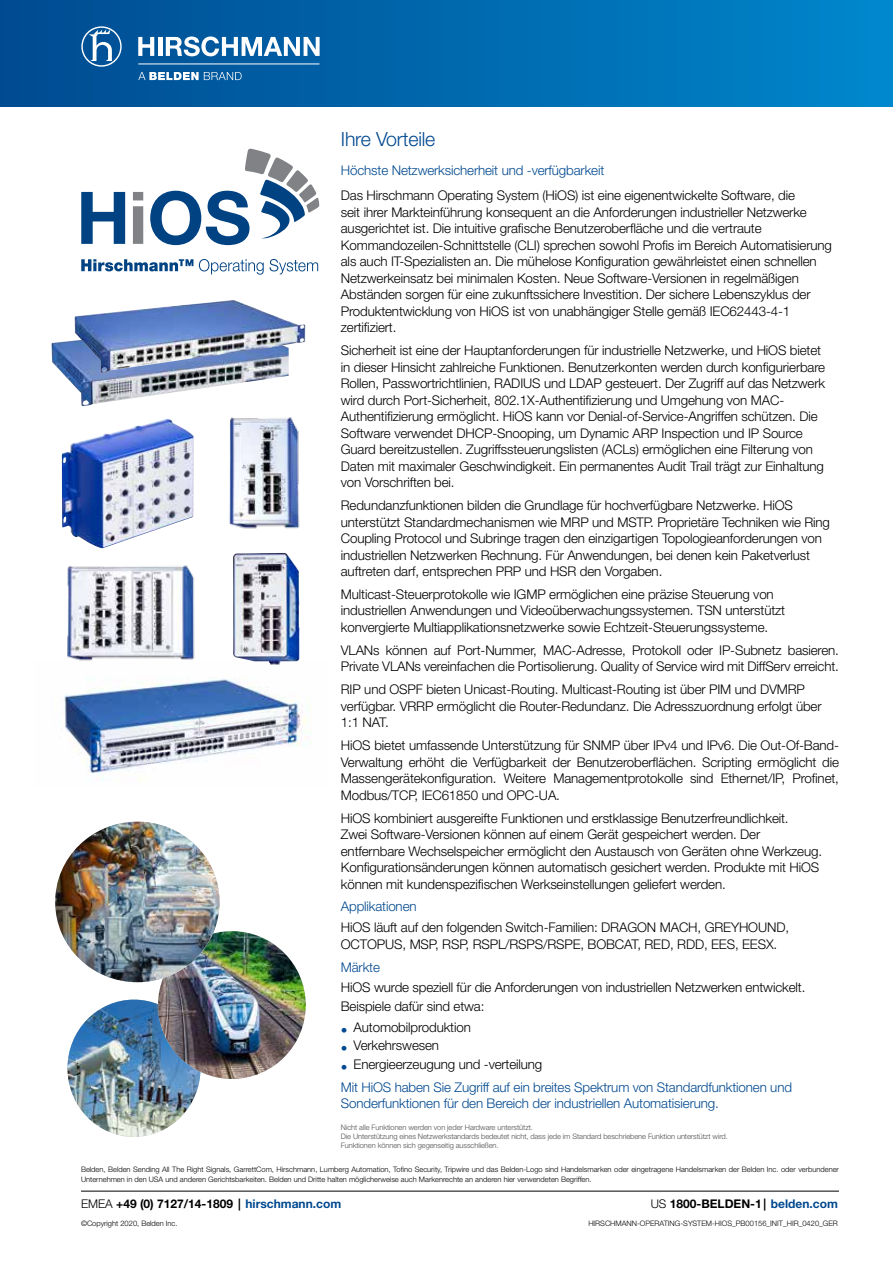
<style>
.page{position:relative;width:893px;height:1263px;background:#fff}
.page>*{position:absolute;margin:0;border:0;box-sizing:border-box;transform-origin:0 0}
.t1{font:300 19.5px "Helvetica Neue LT Std";letter-spacing:-.01em;color:#004990}
.t2{font:300 13.35px/16.5px "Helvetica Neue LT Std";letter-spacing:-.01em;color:#000}
.t3{font:300 13.35px/23px "Helvetica Neue LT Std";letter-spacing:-.01em;color:#004990}
.t4{font:700 12px "Helvetica Neue LT Std";color:#000}
.t5{font:300 7.5px/9.8px "Helvetica Neue LT Std";color:#000}
.t6{font:300 7.5px/8.7px "Helvetica Neue LT Std";letter-spacing:-.01em;color:#4f4f51}
.s1{font-weight:500;color:#004990}
.s2{font-weight:500}
.s3{color:#000}
.s4{font-weight:300}
.s5{color:#004990}
</style>
<div class="page">
<div style="left:0;top:0;width:893px;height:106px;background:linear-gradient(to right,#014a90,#0087cb)"></div>
<svg style="left:138px;top:72px;width:104px;height:8px"></svg>
<svg style="left:138px;top:37px;width:16px;height:19px"></svg>
<hr style="left:158px;top:37px;width:4px;height:19px;background:#fff">
<svg style="left:81px;top:26px;width:41px;height:41px;background:#3f7cb0"></svg>
<svg style="left:166px;top:36px;width:154px;height:20px"></svg>
<hr style="left:138px;top:64px;width:181px;height:1px;background:#fff">
<img style="left:67px;top:999px;width:134px;height:138px">
<img style="left:158px;top:931px;width:148px;height:148px;border-radius:74px">
<svg style="left:81px;top:192px;width:44px;height:52px"></svg>
<svg style="left:133px;top:192px;width:10px;height:52px"></svg>
<svg style="left:81px;top:259px;width:112px;height:12px"></svg>
<svg style="left:199px;top:259px;width:119px;height:16px"></svg>
<svg style="left:150px;top:149px;width:169px;height:96px"></svg>
<img style="left:55px;top:822px;width:165px;height:160px">
<hr style="left:81px;top:1191px;width:758px;height:1px;background:#000">
<img style="left:51px;top:340px;width:238px;height:66px">
<img style="left:75px;top:300px;width:230px;height:73px">
<img style="left:62px;top:418px;width:132px;height:130px">
<img style="left:229px;top:417px;width:71px;height:112px">
<img style="left:67px;top:565px;width:128px;height:96px">
<img style="left:61px;top:679px;width:251px;height:102px">
<img style="left:233px;top:553px;width:66px;height:112px">
<h1 class="t1" style="left:341px;top:127px;width:96px">Ihre Vorteile</h1>
<p class="t3" style="left:341px;top:159px;width:265px">Höchste Netzwerksicherheit und -verfügbarkeit</p>
<p class="t2" style="left:341px;top:187px;width:493px">Das Hirschmann Operating System (HiOS) ist eine eigenentwickelte Software, die<br>seit ihrer Markteinführung konsequent an die Anforderungen industrieller Netzwerke ausgerichtet ist. Die intuitive grafische Benutzeroberfläche und die vertraute Kommandozeilen-Schnittstelle (CLI) sprechen sowohl Profis im Bereich Automatisierung als auch IT-Spezialisten an. Die mühelose Konfiguration gewährleistet einen schnellen Netzwerkeinsatz bei minimalen Kosten. Neue Software-Versionen in regelmäßigen Abständen sorgen für eine zukunftssichere Investition. Der sichere Lebenszyklus der Produktentwicklung von HiOS ist von unabhängiger Stelle gemäß IEC62443-4-1 zertifiziert.</p>
<p class="t2" style="left:341px;top:342px;width:486px">Sicherheit ist eine der Hauptanforderungen für industrielle Netzwerke, und HiOS bietet in dieser Hinsicht zahlreiche Funktionen. Benutzerkonten werden durch konfigurierbare Rollen, Passwortrichtlinien, RADIUS und LDAP gesteuert. Der Zugriff auf das Netzwerk wird durch Port-Sicherheit, 802.1X-Authentifizierung und Umgehung von MAC-Authentifizierung ermöglicht. HiOS kann vor Denial-of-Service-Angriffen schützen. Die Software verwendet DHCP-Snooping, um Dynamic ARP Inspection und IP Source Guard bereitzustellen. Zugriffssteuerungslisten (ACLs) ermöglichen eine Filterung von Daten mit maximaler Geschwindigkeit. Ein permanentes Audit Trail trägt zur Einhaltung von Vorschriften bei.</p>
<p class="t2" style="left:341px;top:497px;width:491px">Redundanzfunktionen bilden die Grundlage für hochverfügbare Netzwerke. HiOS unterstützt Standardmechanismen wie MRP und MSTP. Proprietäre Techniken wie Ring Coupling Protocol und Subringe tragen den einzigartigen Topologieanforderungen von industriellen Netzwerken Rechnung. Für Anwendungen, bei denen kein Paketverlust auftreten darf, entsprechen PRP und HSR den Vorgaben.</p>
<p class="t2" style="left:341px;top:586px;width:446px">Multicast-Steuerprotokolle wie IGMP ermöglichen eine präzise Steuerung von industriellen Anwendungen und Videoüberwachungssystemen. TSN unterstützt konvergierte Multiapplikationsnetzwerke sowie Echtzeit-Steuerungssysteme.</p>
<p class="t2" style="left:341px;top:641px;width:500px">VLANs können auf Port-Nummer, MAC-Adresse, Protokoll oder IP-Subnetz basieren.<br>Private VLANs vereinfachen die Portisolierung. Quality of Service wird mit DiffServ erreicht.</p>
<p class="t2" style="left:341px;top:681px;width:482px">RIP und OSPF bieten Unicast-Routing. Multicast-Routing ist über PIM und DVMRP verfügbar. VRRP ermöglicht die Router-Redundanz. Die Adresszuordnung erfolgt über<br>1:1 NAT.</p>
<p class="t2" style="left:341px;top:737px;width:500px;text-align:justify">HiOS bietet umfassende Unterstützung für SNMP über IPv4 und IPv6. Die Out-Of-Band-Verwaltung erhöht die Verfügbarkeit der Benutzeroberflächen. Scripting ermöglicht die Massengerätekonfiguration. Weitere Managementprotokolle sind Ethernet/IP, Profinet, Modbus/TCP, IEC61850 und OPC-UA.</p>
<p class="t2" style="left:341px;top:809px;width:483px">HiOS kombiniert ausgereifte Funktionen und erstklassige Benutzerfreundlichkeit.<br>Zwei Software-Versionen können auf einem Gerät gespeichert werden. Der entfernbare Wechselspeicher ermöglicht den Austausch von Geräten ohne Werkzeug.<br>Konfigurationsänderungen können automatisch gesichert werden. Produkte mit HiOS können mit kundenspezifischen Werkseinstellungen geliefert werden.</p>
<p class="t3" style="left:341px;top:895px;width:77px">Applikationen</p>
<p class="t2" style="left:341px;top:919px;width:450px">HiOS läuft auf den folgenden Switch-Familien: DRAGON MACH, GREYHOUND,<br>OCTOPUS, MSP, RSP, RSPL/RSPS/RSPE, BOBCAT, RED, RDD, EES, EESX.</p>
<p class="t3" style="left:341px;top:955px;width:41px">Märkte</p>
<p class="t2" style="left:341px;top:978px;width:466px;line-height:18.6px">HiOS wurde speziell für die Anforderungen von industriellen Netzwerken entwickelt.<br>Beispiele dafür sind etwa:</p>
<p class="t2" style="left:341px;top:1018px;width:132px"><span class="s1">•</span> Automobilproduktion</p>
<p class="t2" style="left:341px;top:1037px;width:100px"><span class="s1">•</span> Verkehrswesen</p>
<p class="t3" style="left:341px;top:1052px;width:453px"><span class="s2">•</span> <span class="s3">Energieerzeugung und -verteilung<br></span>Mit HiOS haben Sie Zugriff auf ein breites Spektrum von Standardfunktionen und</p>
<p class="t3" style="left:341px;top:1092px;width:379px">Sonderfunktionen für den Bereich der industriellen Automatisierung.</p>
<p class="t6" style="left:341px;top:1123px;width:388px">Nicht alle Funktionen werden von jeder Hardware unterstützt.<br>Die Unterstützung eines Netzwerkstandards bedeutet nicht, dass jede im Standard beschriebene Funktion unterstützt wird.<br>Funktionen können sich gegenseitig ausschließen.</p>
<p class="t5" style="left:81px;top:1164px;width:759px">Belden, Belden Sending All The Right Signals, GarrettCom, Hirschmann, Lumberg Automation, Tofino Security, Tripwire und das Belden-Logo sind Handelsmarken oder eingetragene Handelsmarken der Belden Inc. oder verbundener<br>Unternehmen in den USA und anderen Gerichtsbarkeiten. Belden und Dritte halten möglicherweise auch Markenrechte an anderen hier verwendeten Begriffen.</p>
<p class="t4" style="left:81px;top:1196px;width:262px"><span class="s4">EMEA</span> +49 (0) 7127/14-1809 | <span class="s5">hirschmann.com</span></p>
<p class="t4" style="left:651px;top:1196px;width:189px"><span class="s4">US</span> 1800-BELDEN-1| <span class="s5">belden.com</span></p>
<p class="t5" style="left:81px;top:1218px;width:98px">©Copyright 2020, Belden Inc.</p>
<p class="t5" style="left:588px;top:1218px;width:251px">HIRSCHMANN-OPERATING-SYSTEM-HIOS_PB00156_INIT_HIR_0420_GER</p>
</div>
